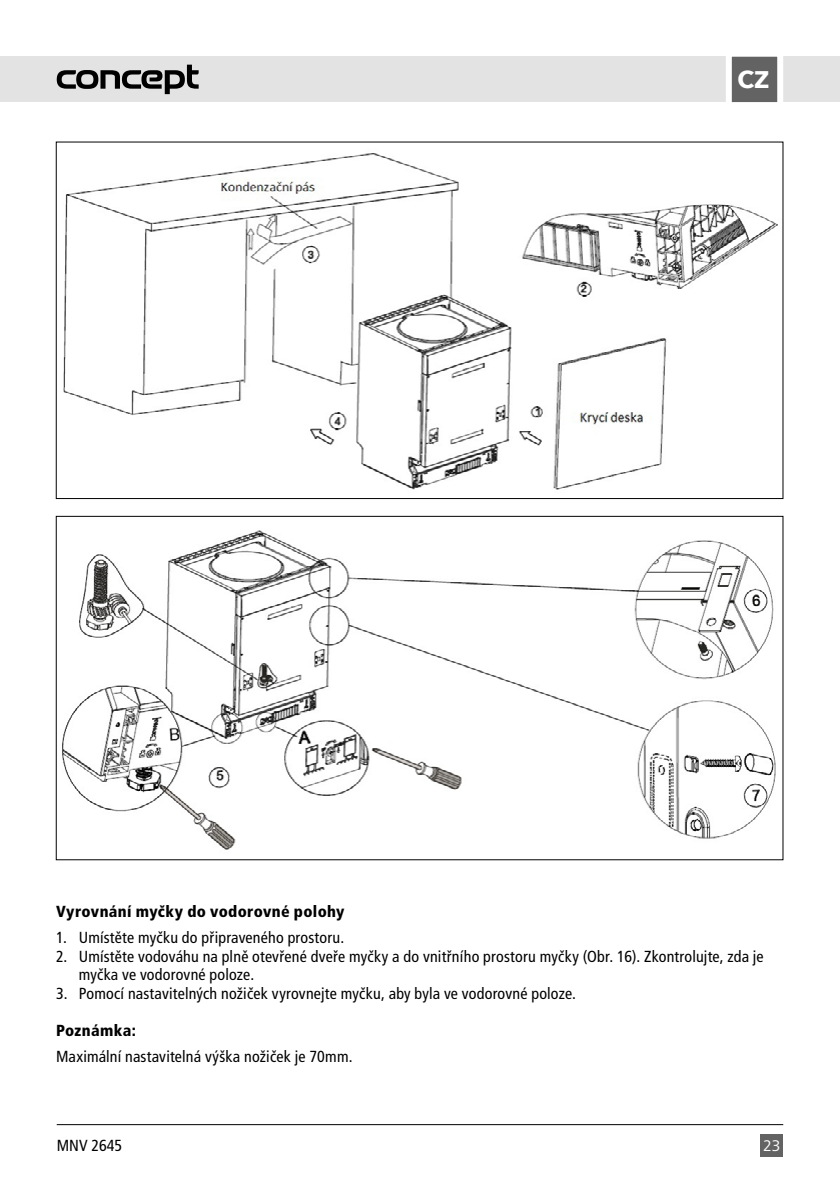
<style>
.page{position:relative;width:840px;height:1191px;background:#fff}
.page>*{position:absolute;margin:0;border:0;box-sizing:border-box;transform-origin:0 0}
.t1{font:700 24px "Avenir Next";color:#fff}
.t2{font:condensed 16px/18.4px "Frutiger CE";letter-spacing:.01em;color:#000}
.t3{font:900 condensed 16px "Frutiger CE";letter-spacing:.02em;color:#000}
.t4{font:16px "Frutiger Next LTW1 G";color:#fff}
</style>
<div class="page">
<div style="left:0;top:57px;width:839px;height:45px;background:#e3e3e3"></div>
<div style="left:760px;top:1134px;width:22px;height:23px;background:#646363"></div>
<hr style="left:57px;top:1124px;width:725px;height:1px;background:#000">
<svg style="left:57px;top:65px;width:141px;height:29px"></svg>
<svg style="left:722px;top:56px;width:63px;height:47px;background:#909090"></svg>
<img style="left:63px;top:153px;width:715px;height:337px">
<img style="left:62px;top:530px;width:714px;height:320px">
<h1 class="t1" style="left:737px;top:59px;width:33px">CZ</h1>
<p class="t3" style="left:56px;top:902px;width:290px">Vyrovnání myčky do vodorovné polohy</p>
<p class="t2" style="left:56px;top:929px;width:289px">1. Umístěte myčku do připraveného prostoru.</p>
<p class="t2" style="left:79px;top:947px;width:686px;text-indent:-23px">2. Umístěte vodováhu na plně otevřené dveře myčky a do vnitřního prostoru myčky (Obr. 16). Zkontrolujte, zda je myčka ve vodorovné poloze.</p>
<p class="t2" style="left:56px;top:984px;width:521px">3. Pomocí nastavitelných nožiček vyrovnejte myčku, aby byla ve vodorovné poloze.</p>
<p class="t3" style="left:56px;top:1020px;width:81px">Poznámka:</p>
<p class="t2" style="left:56px;top:1047px;width:298px">Maximální nastavitelná výška nožiček je 70mm.</p>
<p class="t2" style="left:57px;top:1136px;width:67px">MNV 2645</p>
<p class="t4" style="left:762px;top:1137px;width:19px">23</p>
</div>
